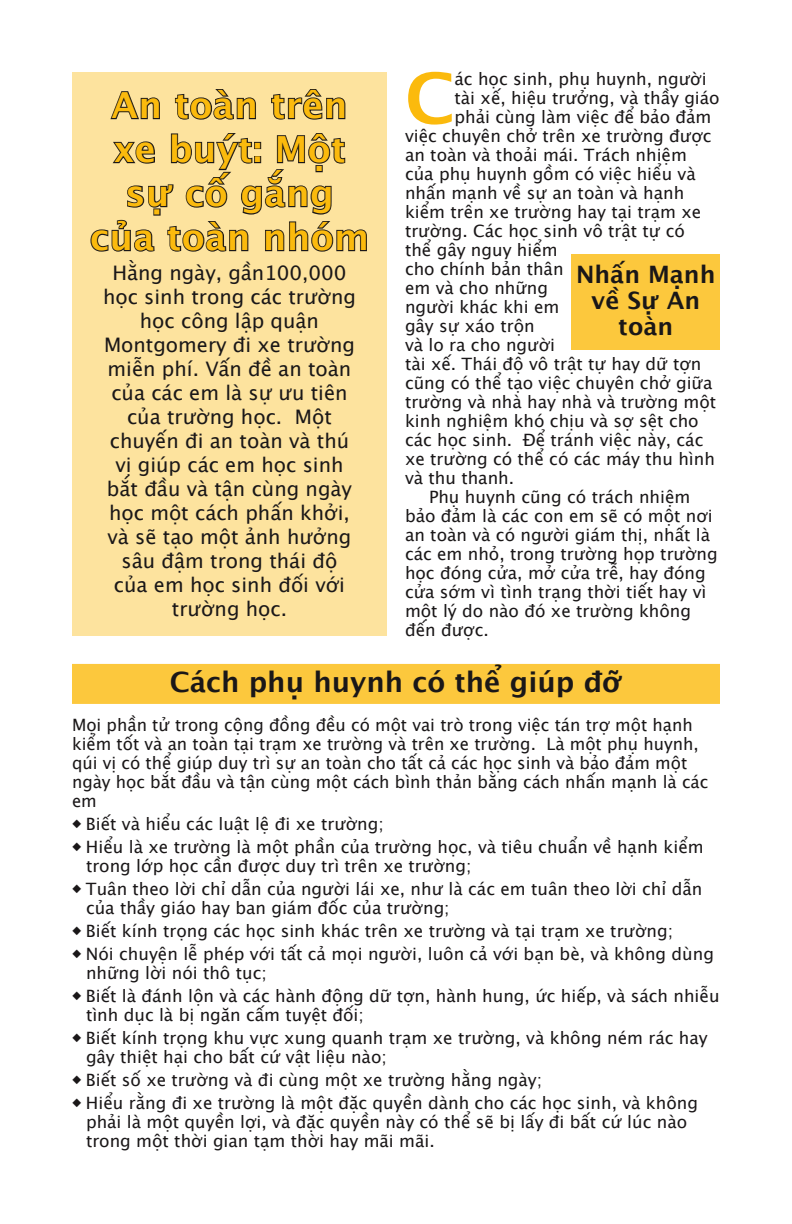
<style>
.page{position:relative;width:792px;height:1224px;background:#fff}
.page>*{position:absolute;margin:0;border:0;box-sizing:border-box;transform-origin:0 0}
.t1{font:700 69.6px "Lucida Grande";color:#fbba0d}
.head{font:700 36px/44px "Lucida Grande";letter-spacing:.01em;color:#fbba0d;text-align:center}
.subhead_with_yellow_bar{font:700 28px "Lucida Grande";color:#1a1718}
.subhead{font:700 24px/26px "Lucida Grande";color:#1a1718;text-align:center}
.normal_bigger{font:20px/24px "Lucida Grande";color:#1a1718;text-align:center}
.Normal_indent{font:17px/19px "Lucida Grande";color:#1a1718}
.normal_bullet{font:17px/19px "Lucida Grande";color:#1a1718}
</style>
<div class="page">
<div style="left:72px;top:664px;width:648px;height:40px;background:#fcc83d"></div>
<div style="left:72px;top:72px;width:315px;height:564px;background:#fde39e"></div>
<svg style="left:110px;top:91px;width:50px;height:29px"></svg>
<svg style="left:174px;top:89px;width:82px;height:31px"></svg>
<svg style="left:271px;top:89px;width:75px;height:31px"></svg>
<svg style="left:90px;top:133px;width:277px;height:119px"></svg>
<div style="left:572px;top:254px;width:148px;height:96px;background:#fcc83d"></div>
<p class="head" style="left:90px;top:84px;width:281px">An toàn trên xe buýt: Một sự cố gắng của toàn nhóm</p>
<p class="normal_bigger" style="left:103px;top:261px;width:254px">Hằng ngày, gần100,000 học sinh trong các trường học công lập quận<br>Montgomery đi xe trường miễn phí. Vấn đề an toàn của các em là sự ưu tiên của trường học. Một chuyến đi an toàn và thú vị giúp các em học sinh bắt đầu và tận cùng ngày học một cách phấn khởi, và sẽ tạo một ảnh hưởng sâu đậm trong thái độ của em học sinh đối với trường học.</p>
<p class="t1" style="left:405px;top:59px;width:51px">C</p>
<p class="Normal_indent" style="left:455px;top:70px;width:254px">ác học sinh, phụ huynh, người</p>
<p class="Normal_indent" style="left:455px;top:89px;width:267px">tài xế, hiệu trưởng, và thầy giáo</p>
<p class="Normal_indent" style="left:455px;top:108px;width:258px">phải cùng làm việc để bảo đảm</p>
<p class="Normal_indent" style="left:405px;top:127px;width:308px">việc chuyên chở trên xe trường được</p>
<p class="Normal_indent" style="left:405px;top:146px;width:284px">an toàn và thoải mái. Trách nhiệm</p>
<p class="Normal_indent" style="left:405px;top:165px;width:292px">của phụ huynh gồm có việc hiểu và</p>
<p class="Normal_indent" style="left:405px;top:184px;width:281px">nhấn mạnh về sự an toàn và hạnh</p>
<p class="Normal_indent" style="left:405px;top:203px;width:298px">kiểm trên xe trường hay tại trạm xe</p>
<p class="Normal_indent" style="left:405px;top:222px;width:281px">trường. Các học sinh vô trật tự có</p>
<p class="Normal_indent" style="left:405px;top:241px;width:154px">thể gây nguy hiểm</p>
<p class="Normal_indent" style="left:405px;top:260px;width:160px">cho chính bản thân</p>
<p class="Normal_indent" style="left:405px;top:279px;width:145px">em và cho những</p>
<p class="Normal_indent" style="left:405px;top:298px;width:156px">người khác khi em</p>
<p class="Normal_indent" style="left:405px;top:317px;width:131px">gây sự xáo trộn</p>
<p class="Normal_indent" style="left:405px;top:336px;width:152px">và lo ra cho người</p>
<p class="Normal_indent" style="left:405px;top:355px;width:298px">tài xế. Thái độ vô trật tự hay dữtợn</p>
<p class="Normal_indent" style="left:405px;top:374px;width:309px">cũng có thể tạo việc chuyên chở giữa</p>
<p class="Normal_indent" style="left:405px;top:393px;width:313px">trường và nhà hay nhà và trường một</p>
<p class="Normal_indent" style="left:405px;top:412px;width:295px">kinh nghiệm khó chịu và sợ sệt cho</p>
<p class="Normal_indent" style="left:405px;top:431px;width:300px">các học sinh. Để tránh việc này, các</p>
<p class="Normal_indent" style="left:405px;top:450px;width:311px">xe trường có thể có các máy thu hình</p>
<p class="Normal_indent" style="left:405px;top:469px;width:111px">và thu thanh.</p>
<p class="Normal_indent" style="left:405px;top:488px;width:314px;text-indent:24px">Phụ huynh cũng có trách nhiệm bảo đảm là các con em sẽ có một nơi an toàn và có người giám thị, nhất là các em nhỏ, trong trường họp trường học đóng cửa, mở cửa trễ, hay đóng cửa sớm vì tình trạng thời tiết hay vì một lý do nào đó xe trường không đến được.</p>
<p class="subhead" style="left:576px;top:262px;width:141px">Nhấn Mạnh về Sự An toàn</p>
<p class="subhead_with_yellow_bar" style="left:170px;top:666px;width:468px">Cách phụ huynh có thể giúp đỡ</p>
<p class="Normal_indent" style="left:72px;top:716px;width:638px">Mọi phần tử trong cộng đồng đều có một vai trò trong việc tán trợ một hạnh kiểm tốt và an toàn tại trạm xe trường và trên xe trường. Là một phụ huynh, qúi vị có thể giúp duy trì sự an toàn cho tất cả các học sinh và bảo đảm một ngày học bắt đầu và tận cùng một cách bình thản bằng cách nhấn mạnh là các em</p>
<p class="normal_bullet" style="left:72px;top:815px;width:313px">◆ Biết và hiểu các luật lệ đi xe trường;</p>
<p class="normal_bullet" style="left:86px;top:838px;width:619px;text-indent:-14px">◆ Hiểu là xe trường là một phần của trường học, và tiêu chuẩn về hạnh kiểm trong lớp học cần được duy trì trên xe trường;</p>
<p class="normal_bullet" style="left:86px;top:880px;width:618px;text-indent:-14px">◆ Tuân theo lời chỉ dẫn của người lái xe, như là các em tuân theo lời chỉ dẫn của thầy giáo hay ban giám đốc của trường;</p>
<p class="normal_bullet" style="left:72px;top:922px;width:603px">◆ Biết kính trọng các học sinh khác trên xe trường và tại trạm xe trường;</p>
<p class="normal_bullet" style="left:86px;top:945px;width:629px;text-indent:-14px">◆ Nói chuyện lễ phép với tất cả mọi người, luôn cả với bạn bè, và không dùng những lời nói thô tục;</p>
<p class="normal_bullet" style="left:86px;top:987px;width:635px;text-indent:-14px">◆ Biết là đánh lộn và các hành động dữ tợn, hành hung, ức hiếp, và sách nhiễu tình dục là bị ngăn cấm tuyệt đối;</p>
<p class="normal_bullet" style="left:86px;top:1029px;width:623px;text-indent:-14px">◆ Biết kính trọng khu vực xung quanh trạm xe trường, và không ném rác hay gây thiệt hại cho bất cứ vật liệu nào;</p>
<p class="normal_bullet" style="left:72px;top:1071px;width:472px">◆ Biết số xe trường và đi cùng một xe trường hằng ngày;</p>
<p class="normal_bullet" style="left:86px;top:1094px;width:614px;text-indent:-14px">◆ Hiểu rằng đi xe trường là một đặc quyền dành cho các học sinh, và không phải là một quyền lợi, và đặc quyền này có thể sẽ bị lấy đi bất cứ lúc nào trong một thời gian tạm thời hay mãi mãi.</p>
</div>
